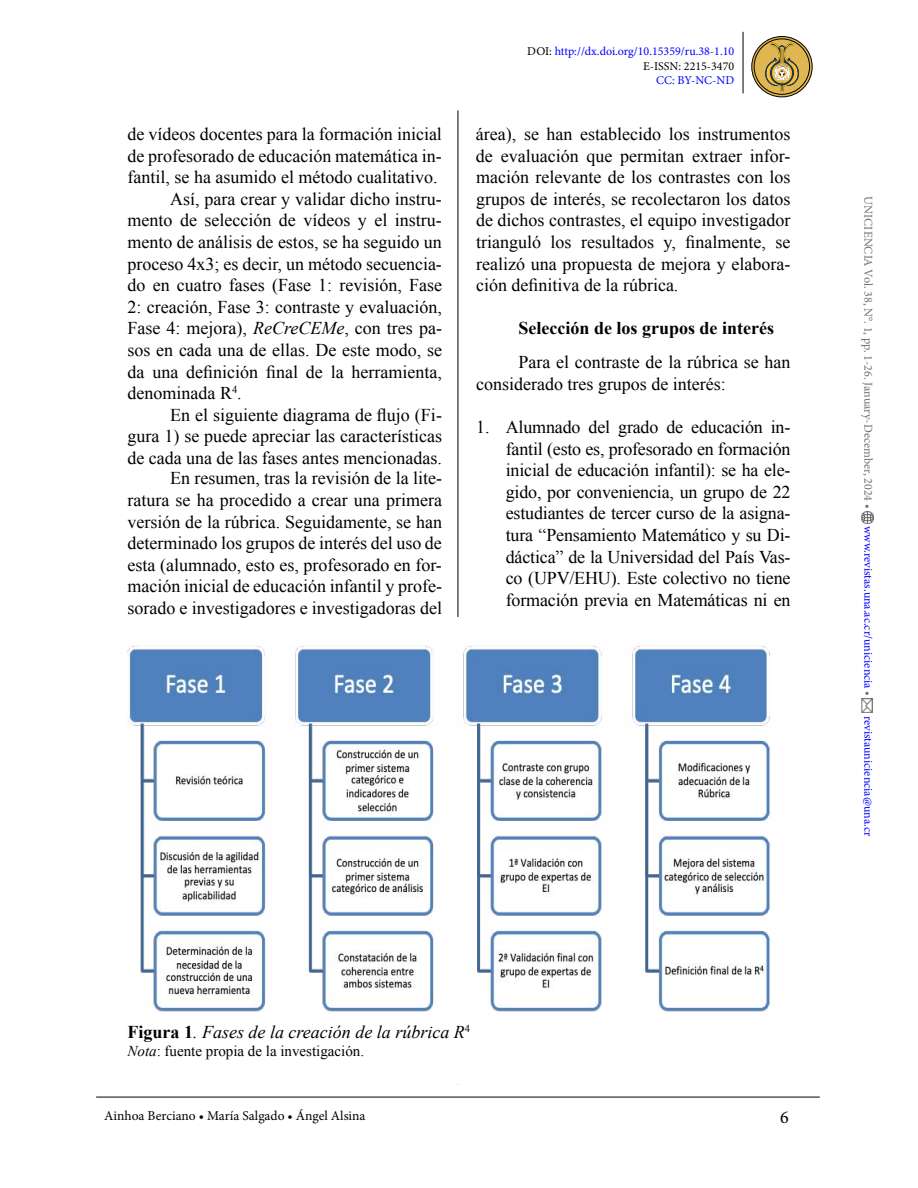
<style>
.page{position:relative;width:918px;height:1188px;background:#fff}
.page>*{position:absolute;margin:0;border:0;box-sizing:border-box;transform-origin:0 0}
.t1{font:18px/21.6px "Times New Roman";color:#000;text-align:justify}
.t2{font:italic 18px "Times New Roman";color:#000}
.t3{font:700 18px "Times New Roman";color:#000}
.t4{font:18px "Minion Pro";color:#000}
.t5{font:15px "Times New Roman";color:#000}
.t6{font:13.5px "Minion Pro";color:#000}
.t7{font:12px/14.4px "Minion Pro";color:#00f;text-align:right}
.t8{font:12px "Minion Pro";color:#706f6f}
.s1{font-style:italic}
.s2{color:#000}
.s3{color:#706f6f}
.s4{font-weight:700;font-style:normal}
</style>
<div class="page">
<hr style="left:743px;top:32px;width:1px;height:61px;background:#000">
<hr style="left:458px;top:110px;width:1px;height:974px;background:#000">
<svg style="left:862px;top:511px;width:12px;height:12px"></svg>
<img style="left:862px;top:699px;width:10px;height:14px">
<hr style="left:96px;top:1097px;width:724px;height:1px;background:#000">
<svg style="left:752px;top:37px;width:60px;height:60px"></svg>
<div style="left:754px;top:39px;width:56px;height:56px;border:1px solid #000;border-radius:50%"></div>
<div style="left:751px;top:36px;width:62px;height:61px;border:1px solid #000;border-radius:50%"></div>
<svg style="left:765px;top:42px;width:34px;height:50px;background:#bb9e53"></svg>
<div style="left:434px;top:617px;width:50px;height:467px;background:#fff"></div>
<img style="left:128px;top:645px;width:642px;height:367px">
<p class="t1" style="left:128px;top:123px;width:316px">de vídeos docentes para la formación inicial</p>
<p class="t1" style="left:128px;top:145px;width:316px">de profesorado de educación matemática in-</p>
<p class="t1" style="left:128px;top:166px;width:311px">fantil, se ha asumido el método cualitativo.</p>
<p class="t1" style="left:170px;top:188px;width:273px">Así, para crear y validar dicho instru-</p>
<p class="t1" style="left:128px;top:209px;width:316px">mento de selección de vídeos y el instru-</p>
<p class="t1" style="left:128px;top:231px;width:316px">mento de análisis de estos, se ha seguido un</p>
<p class="t1" style="left:128px;top:253px;width:316px">proceso 4x3; es decir, un método secuencia-</p>
<p class="t1" style="left:128px;top:274px;width:316px">do en cuatro fases (Fase 1: revisión, Fase</p>
<p class="t1" style="left:128px;top:296px;width:316px">2: creación, Fase 3: contraste y evaluación,</p>
<p class="t1" style="left:128px;top:317px;width:316px">Fase 4: mejora), <span class="s1">ReCreCEMe</span>, con tres pa-</p>
<p class="t1" style="left:128px;top:339px;width:316px">sos en cada una de ellas. De este modo, se</p>
<p class="t1" style="left:128px;top:361px;width:316px">da una definición final de la herramienta,</p>
<p class="t1" style="left:128px;top:382px;width:116px">denominada R<sup>4</sup>.</p>
<p class="t1" style="left:170px;top:404px;width:273px">En el siguiente diagrama de flujo (Fi-</p>
<p class="t1" style="left:128px;top:425px;width:316px">gura 1) se puede apreciar las características</p>
<p class="t1" style="left:128px;top:447px;width:316px">de cada una de las fases antes mencionadas.</p>
<p class="t1" style="left:128px;top:467px;width:316px;text-indent:43px">En resumen, tras la revisión de la lite&shy;ratura se ha procedido a crear una primera versión de la rúbrica. Seguidamente, se han determinado los grupos de interés del uso de esta (alumnado, esto es, profesorado en for&shy;mación inicial de educación infantil y profe&shy;sorado e investigadores e investigadoras del</p>
<p class="t7" style="left:527px;top:45px;width:208px"><span class="s2">DOI:</span> http://dx.doi.org/10.15359/ru.38-1.10<br><span class="s2">E-ISSN: 2215-3470</span></p>
<p class="t7" style="left:656px;top:73px;width:80px">CC: BY-NC-ND</p>
<p class="t1" style="left:476px;top:123px;width:316px">área), se han establecido los instrumentos de evaluación que permitan extraer infor&shy;mación relevante de los contrastes con los grupos de interés, se recolectaron los datos de dichos contrastes, el equipo investigador trianguló los resultados y, finalmente, se realizó una propuesta de mejora y elabora&shy;ción definitiva de la rúbrica.</p>
<p class="t3" style="left:519px;top:316px;width:257px">Selección de los grupos de interés</p>
<p class="t1" style="left:476px;top:351px;width:316px;text-indent:43px">Para el contraste de la rúbrica se han considerado tres grupos de interés:</p>
<p class="t1" style="left:506px;top:416px;width:286px;text-indent:-30px">1. Alumnado del grado de educación in&shy;fantil (esto es, profesorado en formación inicial de educación infantil): se ha ele&shy;gido, por conveniencia, un grupo de 22 estudiantes de tercer curso de la asigna&shy;tura “Pensamiento Matemático y su Di&shy;dáctica” de la Universidad del País Vas&shy;co (UPV/EHU). Este colectivo no tiene formación previa en Matemáticas ni en</p>
<p class="t8" style="left:876px;top:196px;width:314px;rotate:90deg">UNICIENCIA Vol. 38, N°. 1, pp. 1-26. January-December, 2024 •</p>
<p class="t7" style="left:876px;top:526px;width:172px;rotate:90deg">www.revistas.una.ac.cr/uniciencia <span class="s3">•</span></p>
<p class="t7" style="left:876px;top:716px;width:122px;rotate:90deg">revistauniciencia@una.cr</p>
<p class="t2" style="left:128px;top:1019px;width:344px"><span class="s4">Figura 1</span>. Fases de la creación de la rúbrica R<sup>4</sup></p>
<p class="t5" style="left:128px;top:1041px;width:238px"><span class="s1">Nota</span>: fuente propia de la investigación.</p>
<p class="t6" style="left:104px;top:1106px;width:263px">Ainhoa Berciano • María Salgado • Ángel Alsina</p>
<p class="t4" style="left:780px;top:1105px;width:10px">6</p>
</div>
